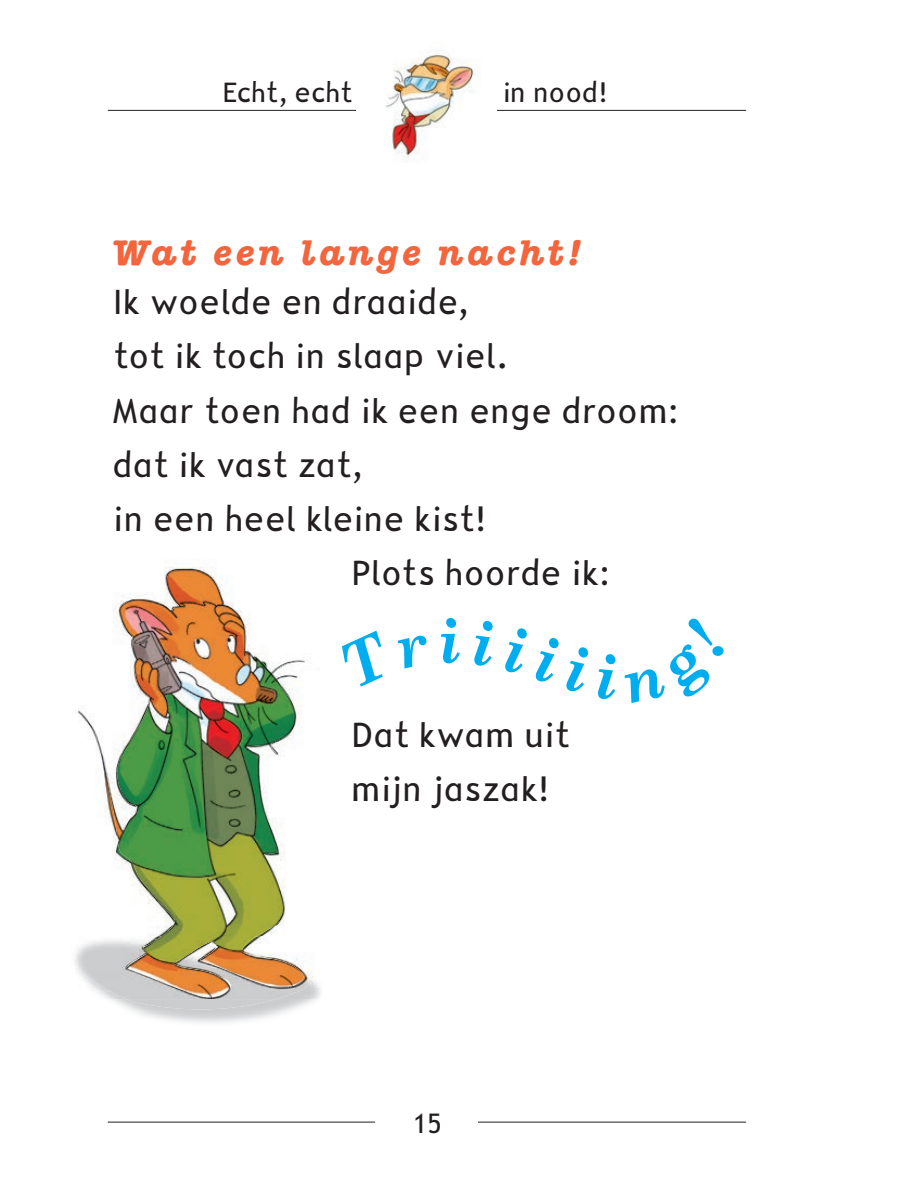
<style>
.page{position:relative;width:905px;height:1191px;background:#fff}
.page>*{position:absolute;margin:0;border:0;box-sizing:border-box;transform-origin:0 0}
.t1{font:italic 700 36px "American Typewriter Std";letter-spacing:.105em;color:#f2653d}
.t2{font:33.75px/54px "Alexies Nieuw";letter-spacing:.01em;color:#231f20}
.t3{font:27px "Alexies Nieuw";letter-spacing:-.005em;color:#231f20}
</style>
<div class="page">
<hr style="left:108px;top:1121px;width:638px;height:1px;background:#231f20">
<div style="left:376px;top:1091px;width:102px;height:56px;background:#fff"></div>
<hr style="left:108px;top:110px;width:638px;height:1px;background:#231f20">
<div style="left:356px;top:2px;width:141px;height:178px;background:#fff"></div>
<img style="left:386px;top:52px;width:94px;height:108px">
<img style="left:72px;top:944px;width:241px;height:54px">
<img style="left:78px;top:568px;width:227px;height:428px">
<p class="t3" style="left:223px;top:76px;width:131px">Echt, echt</p>
<p class="t3" style="left:502px;top:76px;width:106px">in nood!</p>
<p class="t1" style="left:113px;top:229px;width:471px">Wat een lange nacht!</p>
<p class="t2" style="left:113px;top:276px;width:356px">Ik woelde en draaide,</p>
<p class="t2" style="left:113px;top:330px;width:396px">tot ik toch in slaap viel.</p>
<p class="t2" style="left:113px;top:384px;width:566px">Maar toen had ik een enge droom:</p>
<p class="t2" style="left:113px;top:438px;width:250px">dat ik vast zat,</p>
<p class="t2" style="left:113px;top:492px;width:374px">in een heel kleine kist!</p>
<p class="t2" style="left:352px;top:546px;width:259px">Plots hoorde ik:</p>
<p class="t2" style="left:352px;top:708px;width:220px">Dat kwam uit mijn jaszak!</p>
<p class="t3" style="left:411px;top:1107px;width:33px">15</p>
</div>
